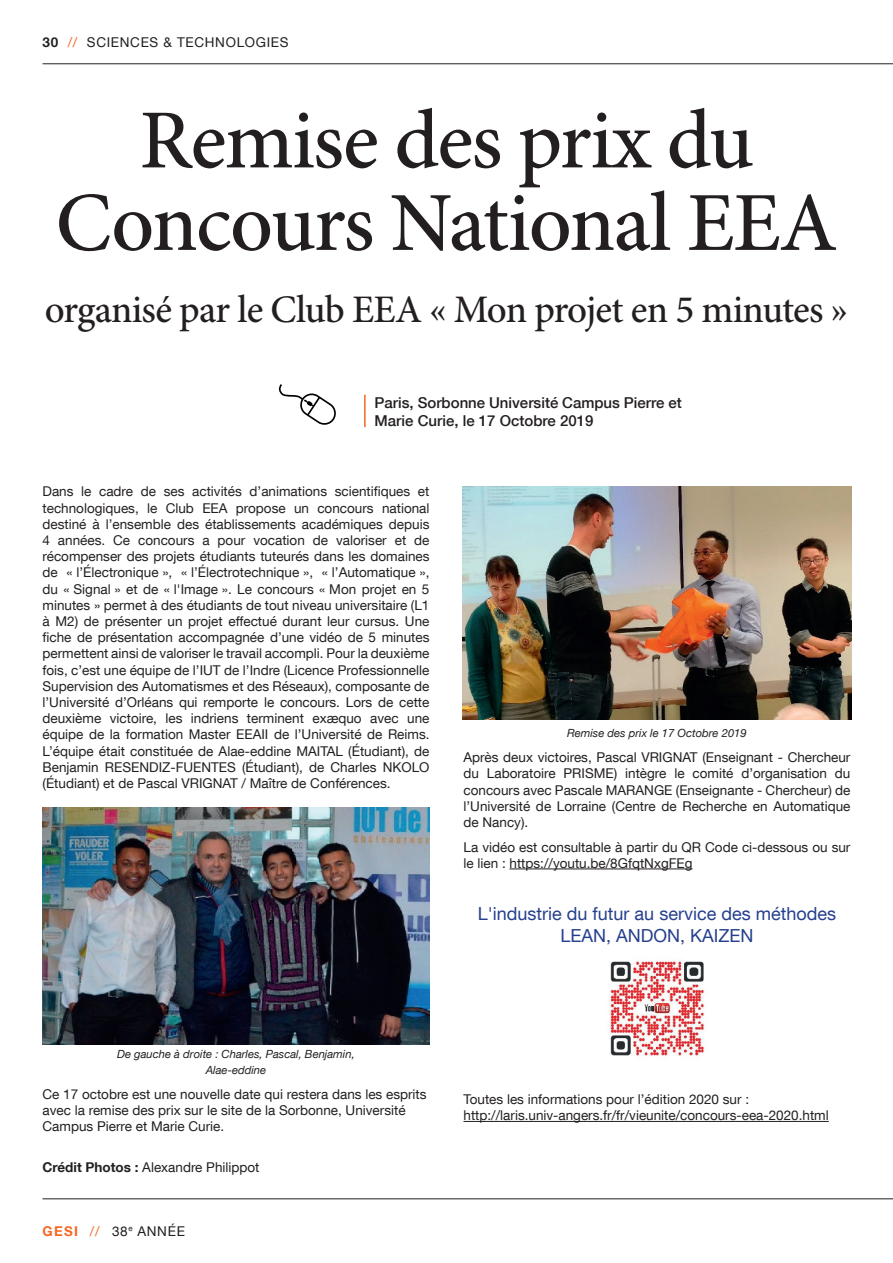
<style>
.page{position:relative;width:893px;height:1263px;background:#fff}
.page>*{position:absolute;margin:0;border:0;box-sizing:border-box;transform-origin:0 0}
.t1{font:500 84px/82.5px "Minion Pro";letter-spacing:-.02em;color:#231f20;text-align:center}
.t2{font:500 39px "Minion Pro";letter-spacing:-.025em;color:#231f20}
.t3{font:18px/21.6px "Helvetica Neue LT Com";color:#253f8e;text-align:center}
.t4{font:500 15px/18px "Helvetica Neue LT Com";color:#231f20}
.t5{font:13.5px/16.2px "Helvetica Neue LT Com";color:#231f20}
.t6{font:13.5px "Helvetica Neue LT Com";letter-spacing:.05em;color:#231f20}
.t7{font:italic 11.25px/16.2px "Helvetica Neue LT Com";color:#231f20;text-align:center}
.s1{font-weight:700}
.s2{color:#f36721}
.s3{font-weight:700;color:#f36721}
</style>
<div class="page">
<hr style="left:43px;top:63px;width:850px;height:1px;background:#231f20">
<hr style="left:43px;top:1198px;width:850px;height:1px;background:#231f20">
<img style="left:42px;top:808px;width:387px;height:237px">
<hr style="left:509px;top:868px;width:183px;height:1px;background:#231f20">
<hr style="left:463px;top:1121px;width:366px;height:1px;background:#231f20">
<img style="left:463px;top:487px;width:388px;height:233px">
<img style="left:609px;top:958px;width:96px;height:99px">
<hr style="left:364px;top:395px;width:2px;height:32px;background:#f36721">
<svg style="left:278px;top:384px;width:58px;height:41px"></svg>
<p class="t6" style="left:43px;top:34px;width:248px"><span class="s1">30</span> <span class="s2">//</span> SCIENCES &amp; TECHNOLOGIES</p>
<h1 class="t1" style="left:56px;top:103px;width:783px">Remise des prix du<br>Concours National EEA</h1>
<h2 class="t2" style="left:45px;top:286px;width:805px">organisé par le Club EEA « Mon projet en 5 minutes »</h2>
<p class="t4" style="left:375px;top:394px;width:309px">Paris, Sorbonne Université Campus Pierre et<br>Marie Curie, le 17 Octobre 2019</p>
<p class="t5" style="left:43px;top:483px;width:388px;text-align:justify">Dans le cadre de ses activités d’animations scientifiques et technologiques, le Club EEA propose un concours national destiné à l’ensemble des établissements académiques depuis 4 années. Ce concours a pour vocation de valoriser et de récompenser des projets étudiants tuteurés dans les domaines de « l’Électronique », « l’Électrotechnique », « l’Automatique », du « Signal » et de « l'Image ». Le concours « Mon projet en 5 minutes » permet à des étudiants de tout niveau universitaire (L1 à M2) de présenter un projet effectué durant leur cursus. Une fiche de présentation accompagnée d’une vidéo de 5 minutes permettent ainsi de valoriser le travail accompli. Pour la deuxième fois, c’est une équipe de l’IUT de l’Indre (Licence Professionnelle Supervision des Automatismes et des Réseaux), composante de l’Université d’Orléans qui remporte le concours. Lors de cette deuxième victoire, les indriens terminent exæquo avec une équipe de la formation Master EEAII de l’Université de Reims.<br>L’équipe était constituée de Alae-eddine MAITAL (Étudiant), de Benjamin RESENDIZ-FUENTES (Étudiant), de Charles NKOLO (Étudiant) et de Pascal VRIGNAT / Maître de Conférences.</p>
<p class="t7" style="left:567px;top:725px;width:181px">Remise des prix le 17 Octobre 2019</p>
<p class="t5" style="left:463px;top:749px;width:388px;text-align:justify">Après deux victoires, Pascal VRIGNAT (Enseignant - Chercheur du Laboratoire PRISME) intègre le comité d’organisation du concours avec Pascale MARANGE (Enseignante - Chercheur) de l’Université de Lorraine (Centre de Recherche en Automatique de Nancy).</p>
<p class="t5" style="left:463px;top:838px;width:388px">La vidéo est consultable à partir du QR Code ci-dessous ou sur le lien : https://youtu.be/8GfqtNxgFEg</p>
<h3 class="t3" style="left:478px;top:902px;width:360px">L'industrie du futur au service des méthodes<br>LEAN, ANDON, KAIZEN</h3>
<p class="t7" style="left:117px;top:1046px;width:239px">De gauche à droite : Charles, Pascal, Benjamin,<br>Alae-eddine</p>
<p class="t5" style="left:43px;top:1086px;width:386px">Ce 17 octobre est une nouvelle date qui restera dans les esprits avec la remise des prix sur le site de la Sorbonne, Université<br>Campus Pierre et Marie Curie.</p>
<p class="t5" style="left:43px;top:1159px;width:219px"><span class="s1">Crédit Photos :</span> Alexandre Philippot</p>
<p class="t5" style="left:43px;top:1223px;width:144px"><span class="s3">GESI</span> <span class="s2">//</span> 38<sup>e</sup> ANNÉE</p>
<p class="t5" style="left:463px;top:1091px;width:367px">Toutes les informations pour l’édition 2020 sur : http://laris.univ-angers.fr/fr/vieunite/concours-eea-2020.html</p>
</div>
